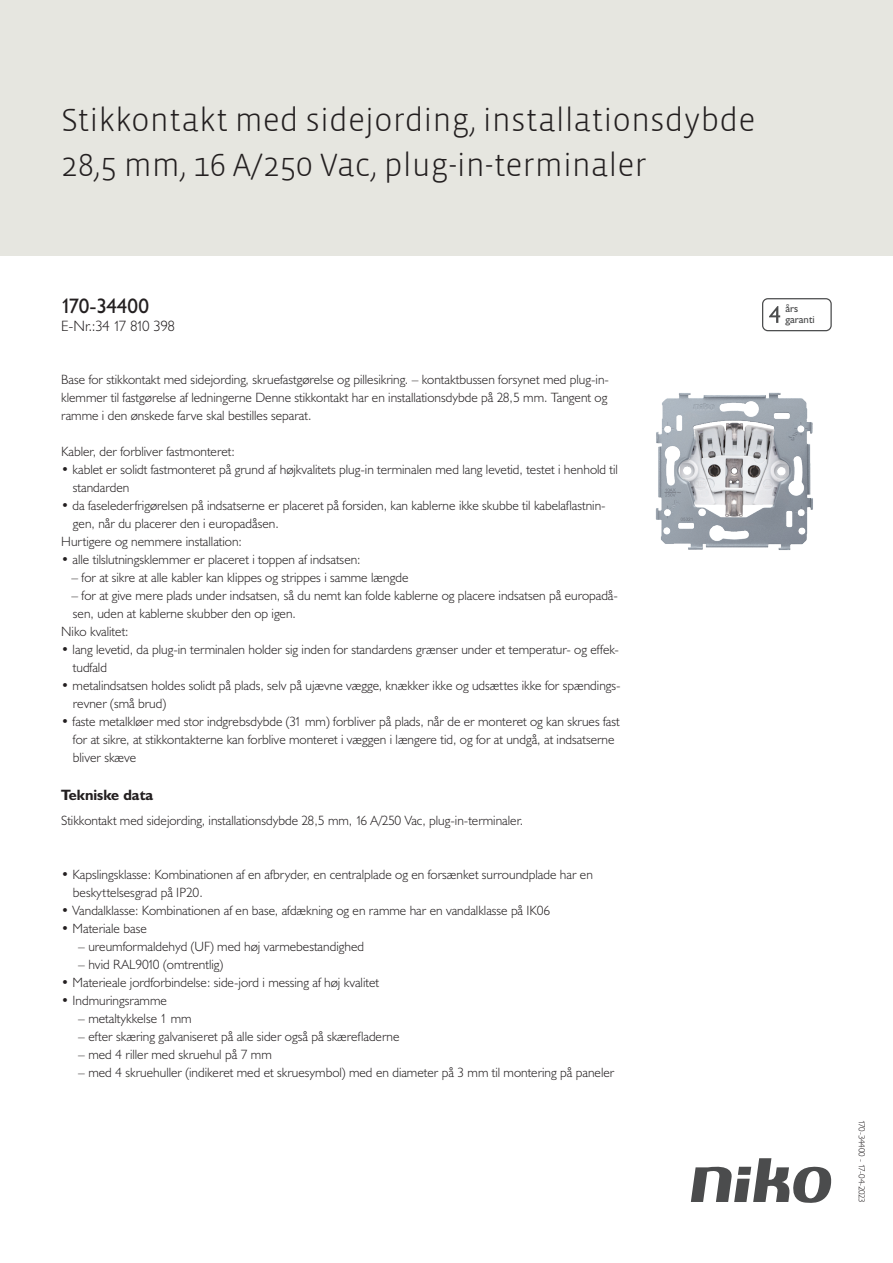
<style>
.page{position:relative;width:893px;height:1263px;background:#fff}
.page>*{position:absolute;margin:0;border:0;box-sizing:border-box;transform-origin:0 0}
.Title_datasheets{font:300 33px/45px "Vista Sans";color:#231f20}
.Article_number{font:21px "Humanist 521 BT";letter-spacing:-.005em;color:#231f20}
.ENumber{font:300 15px "Humanist 521 BT";letter-spacing:-.06em;color:#231f20}
.Titles_parts{font:700 15px "Humanist 521 BT";color:#231f20}
.USP_Bullets{font:300 13.5px/18px "Humanist 521 BT";color:#231f20}
.Platte_tekst_CAB{font:300 13.5px/18px "Humanist 521 BT";color:#231f20}
.USP_Bullets_level_2{font:300 13.5px "Humanist 521 BT";color:#231f20}
.t1{font:10.8px/10.8px "Humanist 521 BT";color:#4b4c4d}
.Revision{font:300 9px "Humanist 521 BT";letter-spacing:-.03em;color:#231f20}
</style>
<div class="page">
<svg style="left:691px;top:1158px;width:141px;height:45px"></svg>
<div style="left:0;top:0;width:893px;height:255px;background:#e6e6e0"></div>
<svg style="left:762px;top:298px;width:70px;height:33px"></svg>
<img style="left:655px;top:392px;width:158px;height:158px">
<p class="Title_datasheets" style="left:61px;top:98px;width:696px">Stikkontakt med sidejording, installationsdybde<br>28,5 mm, 16 A/250 Vac, plug-in-terminaler</p>
<p class="Article_number" style="left:61px;top:293px;width:89px">170-34400</p>
<p class="ENumber" style="left:61px;top:316px;width:115px">E-Nr.:34 17 810 398</p>
<p class="Platte_tekst_CAB" style="left:61px;top:370px;width:549px">Base for stikkontakt med sidejording, skruefastgørelse og pillesikring. – kontaktbussen forsynet med plug-in&shy;klemmer til fastgørelse af ledningerne Denne stikkontakt har en installationsdybde på 28,5 mm. Tangent og ramme i den ønskede farve skal bestilles separat.</p>
<p class="USP_Bullets" style="left:61px;top:442px;width:175px">Kabler, der forbliver fastmonteret:</p>
<p class="USP_Bullets" style="left:73px;top:460px;width:547px;text-indent:-12px">• kablet er solidt fastmonteret på grund af højkvalitets plug-in terminalen med lang levetid, testet i henhold til standarden</p>
<p class="USP_Bullets" style="left:73px;top:496px;width:534px;text-indent:-12px">• da faselederfrigørelsen på indsatserne er placeret på forsiden, kan kablerne ikke skubbe til kabelaflastnin&shy;gen, når du placerer den i europadåsen.</p>
<p class="USP_Bullets" style="left:61px;top:532px;width:182px">Hurtigere og nemmere installation:</p>
<p class="USP_Bullets" style="left:61px;top:550px;width:301px">• alle tilslutningsklemmer er placeret i toppen af indsatsen:</p>
<p class="USP_Bullets" style="left:71px;top:568px;width:338px">– for at sikre at alle kabler kan klippes og strippes i samme længde</p>
<p class="USP_Bullets" style="left:71px;top:586px;width:548px">– for at give mere plads under indsatsen, så du nemt kan folde kablerne og placere indsatsen på europadå&shy;sen, uden at kablerne skubber den op igen.</p>
<p class="USP_Bullets" style="left:61px;top:622px;width:69px">Niko kvalitet:</p>
<p class="USP_Bullets" style="left:73px;top:640px;width:547px;text-indent:-12px">• lang levetid, da plug-in terminalen holder sig inden for standardens grænser under et temperatur- og effek&shy;tudfald</p>
<p class="USP_Bullets" style="left:73px;top:676px;width:549px;text-indent:-12px">• metalindsatsen holdes solidt på plads, selv på ujævne vægge, knækker ikke og udsættes ikke for spændings&shy;revner (små brud)</p>
<p class="USP_Bullets" style="left:73px;top:712px;width:548px;text-indent:-12px">• faste metalkløer med stor indgrebsdybde (31 mm) forbliver på plads, når de er monteret og kan skrues fast for at sikre, at stikkontakterne kan forblive monteret i væggen i længere tid, og for at undgå, at indsatserne bliver skæve</p>
<p class="Titles_parts" style="left:61px;top:786px;width:94px">Tekniske data</p>
<p class="Platte_tekst_CAB" style="left:61px;top:811px;width:463px">Stikkontakt med sidejording, installationsdybde 28,5 mm, 16 A/250 Vac, plug-in-terminaler.</p>
<p class="USP_Bullets" style="left:73px;top:865px;width:521px;text-indent:-12px">• Kapslingsklasse: Kombinationen af en afbryder, en centralplade og en forsænket surroundplade har en beskyttelsesgrad på IP20.</p>
<p class="USP_Bullets" style="left:61px;top:901px;width:491px">• Vandalklasse: Kombinationen af en base, afdækning og en ramme har en vandalklasse på IK06</p>
<p class="USP_Bullets" style="left:61px;top:919px;width:87px">• Materiale base</p>
<p class="USP_Bullets_level_2" style="left:78px;top:938px;width:287px">– ureumformaldehyd (UF) med høj varmebestandighed</p>
<p class="USP_Bullets_level_2" style="left:78px;top:956px;width:146px">– hvid RAL9010 (omtrentlig)</p>
<p class="USP_Bullets" style="left:61px;top:973px;width:319px">• Materieale jordforbindelse: side-jord i messing af høj kvalitet</p>
<p class="USP_Bullets" style="left:61px;top:991px;width:107px">• Indmuringsramme</p>
<p class="USP_Bullets_level_2" style="left:78px;top:1010px;width:115px">– metaltykkelse 1 mm</p>
<p class="USP_Bullets_level_2" style="left:78px;top:1028px;width:323px">– efter skæring galvaniseret på alle sider også på skærefladerne</p>
<p class="USP_Bullets_level_2" style="left:78px;top:1046px;width:195px">– med 4 riller med skruehul på 7 mm</p>
<p class="USP_Bullets_level_2" style="left:78px;top:1064px;width:538px">– med 4 skruehuller (indikeret med et skruesymbol) med en diameter på 3 mm til montering på paneler</p>
<p class="t1" style="left:785px;top:303px;width:31px">års garanti</p>
<p class="Revision" style="left:868px;top:1120px;width:84px;rotate:90deg">170-34400 - 17-04-2023</p>
</div>
